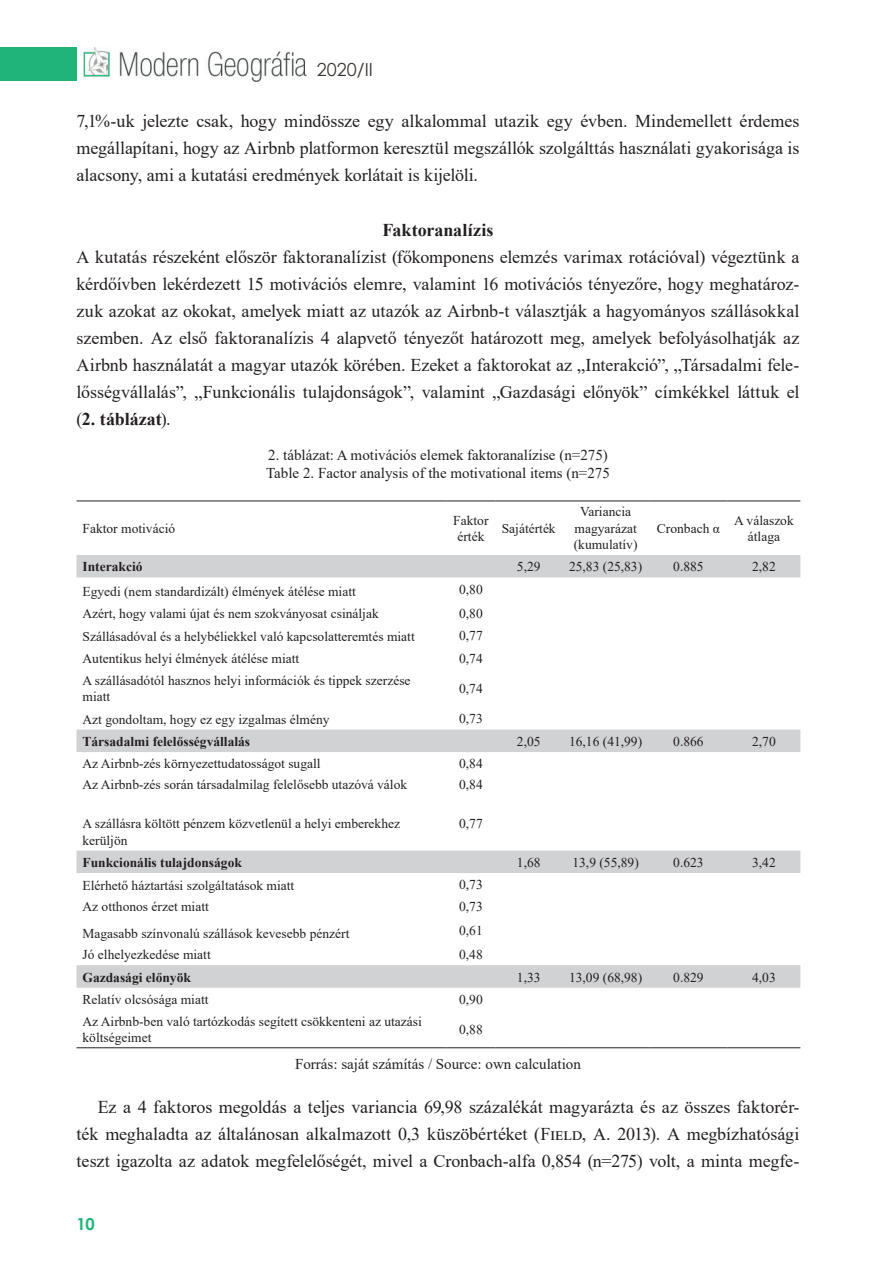
<style>
.page{position:relative;width:893px;height:1263px;background:#fff}
.page>*{position:absolute;margin:0;border:0;box-sizing:border-box;transform-origin:0 0}
.elso_bekezdes{font:18px/27px "Times New Roman";letter-spacing:-.005em;color:#231f20;text-align:justify}
.kenyer{font:18px/27px "Times New Roman";letter-spacing:-.005em;color:#231f20;text-align:justify}
.alcim2{font:700 18px "Times New Roman";color:#231f20}
.t1{font:18px "Century Gothic";color:#3b3532}
.t2{font:700 16.5px "Century Gothic";color:#21b479}
.kepcim{font:15px/18px "Times New Roman";color:#231f20}
.képaláírás{font:15px "Times New Roman";color:#231f20}
.t3{font:13.5px/16.2px "Times New Roman";color:#231f20;text-align:center}
.t4{font:700 13.5px "Times New Roman";color:#231f20}
.s1{font-weight:700}
</style>
<div class="page">
<img style="left:84px;top:48px;width:222px;height:33px">
<div style="left:0;top:48px;width:77px;height:33px;background:#21b479"></div>
<svg style="left:77px;top:555px;width:723px;height:433px"></svg>
<hr style="left:77px;top:501px;width:369px;height:1px;background:#231f20">
<hr style="left:446px;top:501px;width:49px;height:1px;background:#231f20">
<hr style="left:495px;top:501px;width:67px;height:1px;background:#231f20">
<hr style="left:562px;top:501px;width:87px;height:1px;background:#231f20">
<hr style="left:649px;top:501px;width:79px;height:1px;background:#231f20">
<hr style="left:728px;top:501px;width:72px;height:1px;background:#231f20">
<hr style="left:77px;top:1047px;width:369px;height:1px;background:#231f20">
<hr style="left:446px;top:1047px;width:49px;height:1px;background:#231f20">
<hr style="left:495px;top:1047px;width:67px;height:1px;background:#231f20">
<hr style="left:562px;top:1047px;width:87px;height:1px;background:#231f20">
<hr style="left:649px;top:1047px;width:79px;height:1px;background:#231f20">
<hr style="left:728px;top:1047px;width:72px;height:1px;background:#231f20">
<h1 class="t1" style="left:317px;top:57px;width:57px">2020/II</h1>
<p class="kenyer" style="left:77px;top:107px;width:724px">7,1%-uk jelezte csak, hogy mindössze egy alkalommal utazik egy évben. Mindemellett érdemes megállapítani, hogy az Airbnb platformon keresztül megszállók szolgálttás használati gyakorisága is alacsony, ami a kutatási eredmények korlátait is kijelöli.</p>
<p class="alcim2" style="left:382px;top:216px;width:113px">Faktoranalízis</p>
<p class="elso_bekezdes" style="left:77px;top:242px;width:724px">A kutatás részeként először faktoranalízist (főkomponens elemzés varimax rotációval) végeztünk a kérdőívben lekérdezett 15 motivációs elemre, valamint 16 motivációs tényezőre, hogy meghatároz&shy;zuk azokat az okokat, amelyek miatt az utazók az Airbnb-t választják a hagyományos szállásokkal szemben. Az első faktoranalízis 4 alapvető tényezőt határozott meg, amelyek befolyásolhatják az Airbnb használatát a magyar utazók körében. Ezeket a faktorokat az „Interakció”, „Társadalmi fele&shy;lősségvállalás”, „Funkcionális tulajdonságok”, valamint „Gazdasági előnyök” címkékkel láttuk el (<span class="s1">2. táblázat</span>).</p>
<p class="kepcim" style="left:266px;top:445px;width:345px">2. táblázat: A motivációs elemek faktoranalízise (n=275)<br>Table 2. Factor analysis of the motivational items (n=275</p>
<p class="t3" style="left:83px;top:520px;width:94px">Faktor motiváció</p>
<p class="t3" style="left:453px;top:511px;width:37px">Faktor érték</p>
<p class="t3" style="left:502px;top:520px;width:55px">Sajátérték</p>
<p class="t3" style="left:574px;top:503px;width:65px">Variancia magyarázat (kumulatív)</p>
<p class="t3" style="left:657px;top:520px;width:64px">Cronbach α</p>
<p class="t3" style="left:734px;top:511px;width:61px">A válaszok átlaga</p>
<p class="t4" style="left:83px;top:557px;width:61px">Interakció</p>
<p class="t3" style="left:517px;top:558px;width:25px">5,29</p>
<p class="t3" style="left:569px;top:558px;width:75px">25,83 (25,83)</p>
<p class="t3" style="left:673px;top:558px;width:32px">0.885</p>
<p class="t3" style="left:752px;top:558px;width:25px">2,82</p>
<p class="t3" style="left:83px;top:583px;width:275px">Egyedi (nem standardizált) élmények átélése miatt</p>
<p class="t3" style="left:459px;top:581px;width:25px">0,80</p>
<p class="t3" style="left:83px;top:605px;width:298px">Azért, hogy valami újat és nem szokványosat csináljak</p>
<p class="t3" style="left:459px;top:605px;width:25px">0,80</p>
<p class="t3" style="left:83px;top:628px;width:334px">Szállásadóval és a helybéliekkel való kapcsolatteremtés miatt</p>
<p class="t3" style="left:459px;top:627px;width:25px">0,77</p>
<p class="t3" style="left:83px;top:650px;width:218px">Autentikus helyi élmények átélése miatt</p>
<p class="t3" style="left:459px;top:650px;width:25px">0,74</p>
<p class="t3" style="left:83px;top:672px;width:330px;text-align:left">A szállásadótól hasznos helyi információk és tippek szerzése miatt</p>
<p class="t3" style="left:459px;top:680px;width:25px">0,74</p>
<p class="t3" style="left:83px;top:710px;width:249px">Azt gondoltam, hogy ez egy izgalmas élmény</p>
<p class="t3" style="left:459px;top:710px;width:25px">0,73</p>
<p class="t4" style="left:83px;top:732px;width:169px">Társadalmi felelősségvállalás</p>
<p class="t3" style="left:517px;top:733px;width:25px">2,05</p>
<p class="t3" style="left:569px;top:733px;width:75px">16,16 (41,99)</p>
<p class="t3" style="left:673px;top:733px;width:32px">0.866</p>
<p class="t3" style="left:752px;top:733px;width:25px">2,70</p>
<p class="t3" style="left:83px;top:755px;width:240px">Az Airbnb-zés környezettudatosságot sugall</p>
<p class="t3" style="left:459px;top:754px;width:25px">0,84</p>
<p class="t3" style="left:83px;top:776px;width:326px">Az Airbnb-zés során társadalmilag felelősebb utazóvá válok</p>
<p class="t3" style="left:459px;top:776px;width:25px">0,84</p>
<p class="t3" style="left:83px;top:815px;width:319px;text-align:left">A szállásra költött pénzem közvetlenül a helyi emberekhez kerüljön</p>
<p class="t3" style="left:459px;top:815px;width:25px">0,77</p>
<p class="t4" style="left:83px;top:853px;width:161px">Funkcionális tulajdonságok</p>
<p class="t3" style="left:517px;top:854px;width:25px">1,68</p>
<p class="t3" style="left:572px;top:854px;width:68px">13,9 (55,89)</p>
<p class="t3" style="left:673px;top:854px;width:32px">0.623</p>
<p class="t3" style="left:752px;top:854px;width:25px">3,42</p>
<p class="t3" style="left:83px;top:876px;width:213px">Elérhető háztartási szolgáltatások miatt</p>
<p class="t3" style="left:459px;top:876px;width:25px">0,73</p>
<p class="t3" style="left:83px;top:898px;width:128px">Az otthonos érzet miatt</p>
<p class="t3" style="left:459px;top:898px;width:25px">0,73</p>
<p class="t3" style="left:83px;top:925px;width:268px">Magasabb színvonalú szállások kevesebb pénzért</p>
<p class="t3" style="left:459px;top:922px;width:25px">0,61</p>
<p class="t3" style="left:83px;top:946px;width:130px">Jó elhelyezkedése miatt</p>
<p class="t3" style="left:459px;top:946px;width:25px">0,48</p>
<p class="t4" style="left:83px;top:967px;width:110px">Gazdasági előnyök</p>
<p class="t3" style="left:517px;top:969px;width:25px">1,33</p>
<p class="t3" style="left:569px;top:969px;width:75px">13,09 (68,98)</p>
<p class="t3" style="left:673px;top:969px;width:32px">0.829</p>
<p class="t3" style="left:752px;top:969px;width:25px">4,03</p>
<p class="t3" style="left:83px;top:991px;width:127px">Relatív olcsósága miatt</p>
<p class="t3" style="left:459px;top:990px;width:25px">0,90</p>
<p class="t3" style="left:83px;top:1012px;width:341px;text-align:left">Az Airbnb-ben való tartózkodás segített csökkenteni az utazási költségeimet</p>
<p class="t3" style="left:459px;top:1021px;width:25px">0,88</p>
<p class="képaláírás" style="left:295px;top:1053px;width:287px">Forrás: saját számítás / Source: own calculation</p>
<p class="kenyer" style="left:77px;top:1092px;width:724px;text-indent:21px">Ez a 4 faktoros megoldás a teljes variancia 69,98 százalékát magyarázta és az összes faktorér&shy;ték meghaladta az általánosan alkalmazott 0,3 küszöbértéket (Field, A. 2013). A megbízhatósági teszt igazolta az adatok megfelelőségét, mivel a Cronbach-alfa 0,854 (n=275) volt, a minta megfe-</p>
<p class="t2" style="left:77px;top:1211px;width:20px">10</p>
</div>
